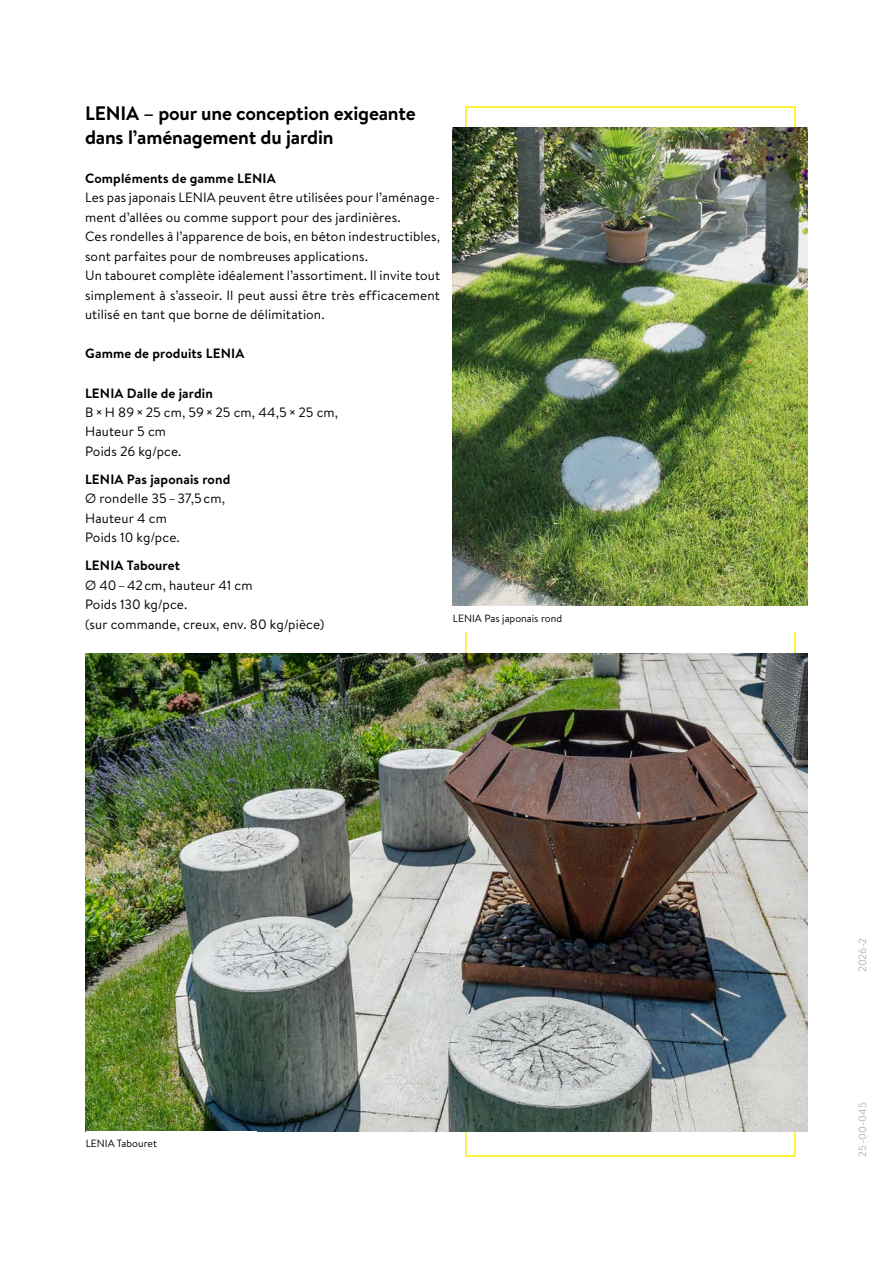
<style>
.page{position:relative;width:893px;height:1263px;background:#fff}
.page>*{position:absolute;margin:0;border:0;box-sizing:border-box;transform-origin:0 0}
.t1{font:700 19.5px/24px "Brandon Text";letter-spacing:-.01em;color:#000}
.t2{font:13.5px/19.5px "Brandon Text";letter-spacing:.01em;color:#000}
.t3{font:700 13.5px "Brandon Text";letter-spacing:.01em;color:#000}
.t4{font:10.5px "Brandon Text";color:#000}
.t5{font:10.5px "Brandon Text";letter-spacing:.005em;color:#b3b2b2}
</style>
<div class="page">
<img style="left:453px;top:127px;width:355px;height:479px">
<img style="left:85px;top:653px;width:723px;height:479px">
<div style="left:86px;top:1131px;width:171px;height:26px;background:#fff"></div>
<h1 class="t1" style="left:85px;top:101px;width:332px">LENIA – pour une conception exigeante dans l’aménagement du jardin</h1>
<p class="t3" style="left:85px;top:169px;width:192px">Compléments de gamme LENIA</p>
<p class="t2" style="left:85px;top:188px;width:357px">Les pas japonais LENIA peuvent être utilisées pour l’aménage&shy;ment d’allées ou comme support pour des jardinières.<br>Ces rondelles à l’apparence de bois, en béton indestructibles, sont parfaites pour de nombreuses applications.<br>Un tabouret complète idéalement l’assortiment. Il invite tout simplement à s’asseoir. Il peut aussi être très efficacement utilisé en tant que borne de délimitation.</p>
<p class="t3" style="left:85px;top:344px;width:161px">Gamme de produits LENIA</p>
<p class="t3" style="left:85px;top:383px;width:129px">LENIA Dalle de jardin</p>
<p class="t2" style="left:85px;top:402px;width:255px">B×H 89×25 cm, 59×25 cm, 44,5×25 cm,<br>Hauteur 5 cm<br>Poids 26 kg/pce.</p>
<p class="t3" style="left:85px;top:470px;width:147px">LENIA Pas japonais rond</p>
<p class="t2" style="left:85px;top:489px;width:142px">Ø rondelle 35–37,5cm,<br>Hauteur 4 cm<br>Poids 10 kg/pce.</p>
<p class="t3" style="left:85px;top:556px;width:97px">LENIA Tabouret</p>
<p class="t2" style="left:85px;top:575px;width:241px">Ø 40–42cm, hauteur 41 cm<br>Poids 130 kg/pce.<br>(sur commande, creux, env. 80 kg/pièce)</p>
<p class="t4" style="left:453px;top:611px;width:111px">LENIA Pas japonais rond</p>
<p class="t4" style="left:86px;top:1136px;width:73px">LENIA Tabouret</p>
<p class="t5" style="left:855px;top:972px;width:36px;rotate:-90deg">2026-2</p>
<p class="t5" style="left:855px;top:1157px;width:56px;rotate:-90deg">25-00-045</p>
</div>
